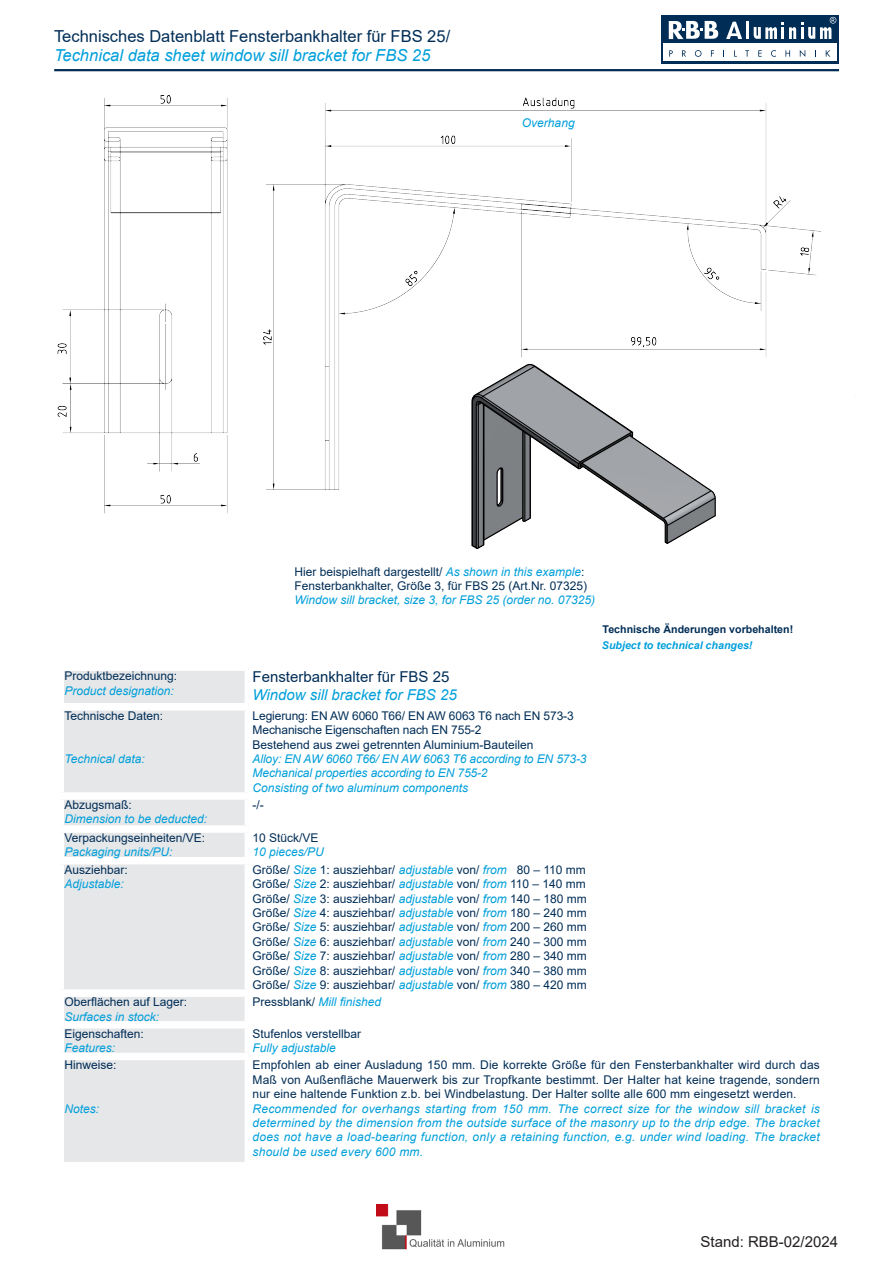
<style>
.page{position:relative;width:893px;height:1263px;background:#fff}
.page>*{position:absolute;margin:0;border:0;box-sizing:border-box;transform-origin:0 0}
.t1{font:16.5px "Arial";color:#002d56}
.t2{font:italic 16.5px "Arial";color:#009fda}
.t3{font:15px "Arial";color:#002d56}
.t4{font:italic 15px "Arial";color:#009fda}
.t5{font:15px "Arial";color:#231f20}
.t6{font:12px/14.4px "Arial";color:#002d56}
.t7{font:italic 12px/14.4px "Arial";color:#009fda}
.t8{font:700 10.65px "Arial";color:#002d56}
.t9{font:italic 700 10.65px "Arial";color:#009fda}
.s1{font-style:italic;color:#009fda}
.s2{font-style:normal;color:#002d56}
</style>
<div class="page">
<div style="left:661px;top:15px;width:178px;height:48px;background:#002d56"></div>
<svg style="left:726px;top:22px;width:16px;height:17px"></svg>
<hr style="left:746px;top:21px;width:3px;height:18px;background:#fff">
<svg style="left:669px;top:21px;width:49px;height:18px"></svg>
<div style="left:663px;top:44px;width:174px;height:17px;background:#fff"></div>
<svg style="left:669px;top:50px;width:4px;height:7px"></svg>
<svg style="left:682px;top:50px;width:4px;height:7px"></svg>
<svg style="left:695px;top:50px;width:6px;height:7px"></svg>
<svg style="left:711px;top:50px;width:3px;height:7px"></svg>
<svg style="left:745px;top:50px;width:4px;height:7px"></svg>
<svg style="left:758px;top:50px;width:4px;height:7px"></svg>
<svg style="left:771px;top:50px;width:5px;height:7px"></svg>
<svg style="left:785px;top:50px;width:5px;height:7px"></svg>
<svg style="left:800px;top:50px;width:5px;height:7px"></svg>
<svg style="left:826px;top:50px;width:4px;height:7px"></svg>
<svg style="left:754px;top:17px;width:82px;height:22px"></svg>
<img style="left:376px;top:1204px;width:129px;height:46px">
<img style="left:57px;top:95px;width:799px;height:453px">
<div style="left:60px;top:667px;width:188px;height:40px;background:#e6e7e9"></div>
<div style="left:64px;top:710px;width:181px;height:452px;background:#e6e7e9"></div>
<div style="left:57px;top:663px;width:191px;height:8px;background:#fff"></div>
<div style="left:57px;top:671px;width:7px;height:32px;background:#fff"></div>
<div style="left:245px;top:671px;width:7px;height:32px;background:#fff"></div>
<div style="left:57px;top:703px;width:191px;height:7px;background:#fff"></div>
<div style="left:57px;top:792px;width:191px;height:8px;background:#fff"></div>
<div style="left:57px;top:825px;width:191px;height:8px;background:#fff"></div>
<div style="left:57px;top:857px;width:191px;height:7px;background:#fff"></div>
<div style="left:57px;top:989px;width:191px;height:8px;background:#fff"></div>
<div style="left:57px;top:1021px;width:195px;height:7px;background:#fff"></div>
<div style="left:57px;top:1053px;width:191px;height:7px;background:#fff"></div>
<hr style="left:54px;top:69px;width:785px;height:2px;background:#002d56">
<h1 class="t1" style="left:54px;top:24px;width:398px">Technisches Datenblatt Fensterbankhalter für FBS 25/</h1>
<h1 class="t2" style="left:54px;top:45px;width:378px">Technical data sheet window sill bracket for FBS 25</h1>
<p class="t7" style="left:522px;top:115px;width:54px">Overhang</p>
<p class="t6" style="left:294px;top:564px;width:294px">Hier beispielhaft dargestellt/ <span class="s1">As shown in this example</span>:<br>Fensterbankhalter, Größe 3, für FBS 25 (Art.Nr. 07325)</p>
<p class="t7" style="left:294px;top:593px;width:302px">Window sill bracket, size 3, for FBS 25 (order no. 07325)</p>
<p class="t8" style="left:603px;top:622px;width:192px">Technische Änderungen vorbehalten!</p>
<p class="t9" style="left:602px;top:638px;width:152px">Subject to technical changes!</p>
<p class="t6" style="left:65px;top:669px;width:114px">Produktbezeichnung:</p>
<p class="t7" style="left:65px;top:683px;width:111px">Product designation:</p>
<p class="t3" style="left:253px;top:667px;width:198px">Fensterbankhalter für FBS 25</p>
<p class="t4" style="left:253px;top:685px;width:206px">Window sill bracket for FBS 25</p>
<p class="t6" style="left:65px;top:708px;width:100px">Technische Daten:</p>
<p class="t7" style="left:65px;top:752px;width:82px">Technical data:</p>
<p class="t6" style="left:253px;top:708px;width:323px">Legierung: EN AW 6060 T66/ EN AW 6063 T6 nach EN 573-3<br>Mechanische Eigenschaften nach EN 755-2<br>Bestehend aus zwei getrennten Aluminium-Bauteilen</p>
<p class="t7" style="left:253px;top:752px;width:335px">Alloy: EN AW 6060 T66/ EN AW 6063 T6 according to EN 573-3<br>Mechanical properties according to EN 755-2<br>Consisting of two aluminum components</p>
<p class="t6" style="left:65px;top:797px;width:69px">Abzugsmaß:</p>
<p class="t7" style="left:65px;top:812px;width:144px">Dimension to be deducted:</p>
<p class="t6" style="left:253px;top:797px;width:13px">-/-</p>
<p class="t6" style="left:65px;top:830px;width:142px">Verpackungseinheiten/VE:</p>
<p class="t7" style="left:65px;top:845px;width:110px">Packaging units/PU:</p>
<p class="t6" style="left:253px;top:830px;width:68px">10 Stück/VE</p>
<p class="t7" style="left:253px;top:845px;width:73px">10 pieces/PU</p>
<p class="t6" style="left:65px;top:862px;width:65px">Ausziehbar:</p>
<p class="t7" style="left:65px;top:877px;width:61px">Adjustable:</p>
<p class="t6" style="left:253px;top:862px;width:336px;text-align:justify">Größe/ <span class="s1">Size</span> 1: ausziehbar/ <span class="s1">adjustable</span> von/ <span class="s1">from</span> 80 – 110 mm Größe/ <span class="s1">Size</span> 2: ausziehbar/ <span class="s1">adjustable</span> von/ <span class="s1">from</span> 110 – 140 mm Größe/ <span class="s1">Size</span> 3: ausziehbar/ <span class="s1">adjustable</span> von/ <span class="s1">from</span> 140 – 180 mm Größe/ <span class="s1">Size</span> 4: ausziehbar/ <span class="s1">adjustable</span> von/ <span class="s1">from</span> 180 – 240 mm Größe/ <span class="s1">Size</span> 5: ausziehbar/ <span class="s1">adjustable</span> von/ <span class="s1">from</span> 200 – 260 mm Größe/ <span class="s1">Size</span> 6: ausziehbar/ <span class="s1">adjustable</span> von/ <span class="s1">from</span> 240 – 300 mm Größe/ <span class="s1">Size</span> 7: ausziehbar/ <span class="s1">adjustable</span> von/ <span class="s1">from</span> 280 – 340 mm Größe/ <span class="s1">Size</span> 8: ausziehbar/ <span class="s1">adjustable</span> von/ <span class="s1">from</span> 340 – 380 mm Größe/ <span class="s1">Size</span> 9: ausziehbar/ <span class="s1">adjustable</span> von/ <span class="s1">from</span> 380 – 420 mm</p>
<p class="t6" style="left:65px;top:995px;width:124px">Oberflächen auf Lager:</p>
<p class="t7" style="left:65px;top:1009px;width:96px">Surfaces in stock:</p>
<p class="t7" style="left:253px;top:995px;width:130px"><span class="s2">Pressblank/</span> Mill finished</p>
<p class="t6" style="left:65px;top:1026px;width:81px">Eigenschaften:</p>
<p class="t7" style="left:65px;top:1041px;width:52px">Features:</p>
<p class="t6" style="left:253px;top:1026px;width:110px">Stufenlos verstellbar</p>
<p class="t7" style="left:253px;top:1041px;width:85px">Fully adjustable</p>
<p class="t6" style="left:65px;top:1058px;width:54px">Hinweise:</p>
<p class="t7" style="left:65px;top:1101px;width:36px">Notes:</p>
<p class="t6" style="left:253px;top:1058px;width:569px;text-align:justify">Empfohlen ab einer Ausladung 150 mm. Die korrekte Größe für den Fensterbankhalter wird durch das Maß von Außenfläche Mauerwerk bis zur Tropfkante bestimmt. Der Halter hat keine tragende, sondern nur eine haltende Funktion z.b. bei Windbelastung. Der Halter sollte alle 600 mm eingesetzt werden.</p>
<p class="t7" style="left:253px;top:1101px;width:569px;text-align:justify">Recommended for overhangs starting from 150 mm. The correct size for the window sill bracket is determined by the dimension from the outside surface of the masonry up to the drip edge. The bracket does not have a load-bearing function, only a retaining function, e.g. under wind loading. The bracket should be used every 600 mm.</p>
<p class="t5" style="left:701px;top:1231px;width:139px">Stand: RBB-02/2024</p>
</div>
